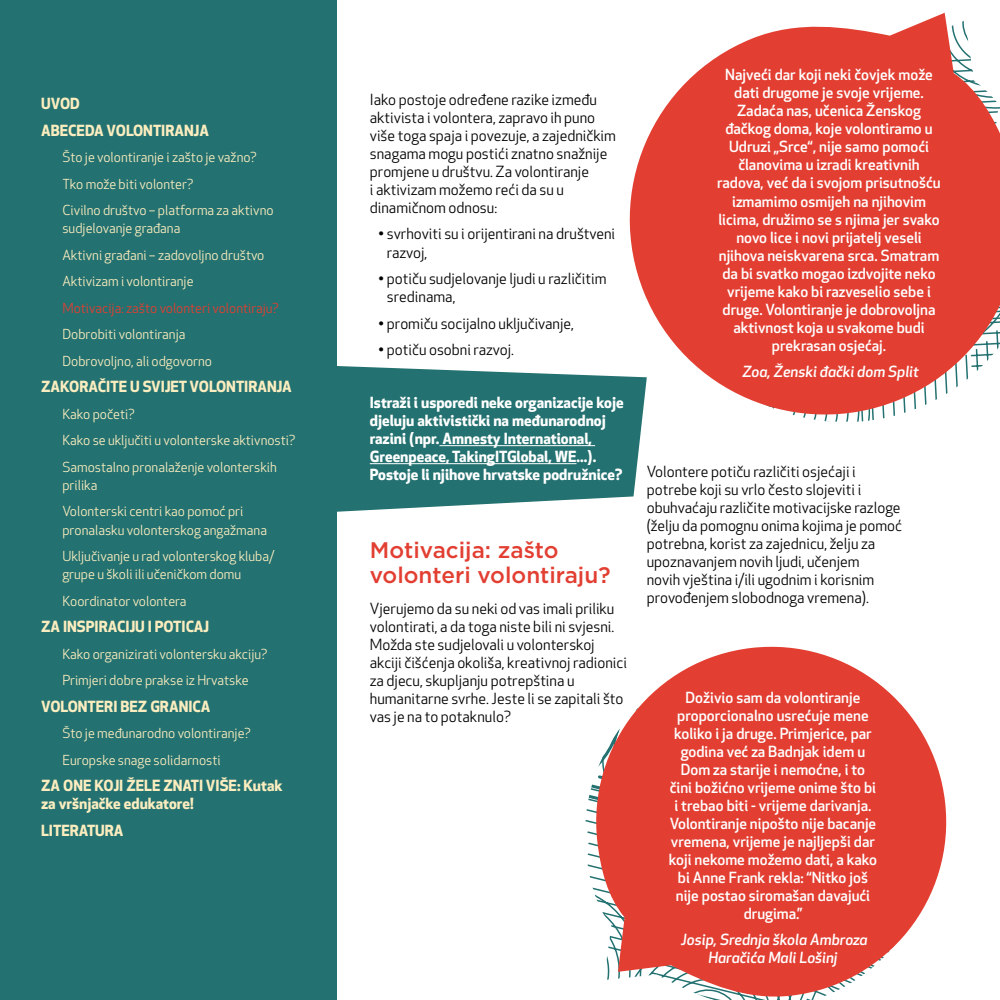
<style>
.page{position:relative;width:1000px;height:1000px;background:#fff}
.page>*{position:absolute;margin:0;border:0;box-sizing:border-box;transform-origin:0 0}
.t1{font:500 22.5px/24.8px "Gotham";color:#e23f32}
.t2{font:15px/18px "Apex New";color:#000}
.t3{font:500 15px/18px "Apex New";color:#fff;text-align:center}
.t4{font:700 15px/18px "Apex New";color:#fff}
.t5{font:700 15px/26.5px "Apex New";color:#fbedbf}
.t6{font:italic 500 15px/18px "Apex New";color:#fff;text-align:center}
.t7{font:13.5px/26.5px "Apex New";color:#fbedbf}
.t8{font:13.5px "Apex New";color:#e23f32}
</style>
<div class="page">
<svg style="left:586px;top:646px;width:361px;height:353px;fill:#e23f32"></svg>
<div style="left:0;top:0;width:337px;height:999px;background:#237170"></div>
<svg style="left:337px;top:366px;width:303px;height:146px;background:#387e7d"></svg>
<hr style="left:439px;top:445px;width:156px;height:1px;background:#fff">
<hr style="left:370px;top:463px;width:206px;height:1px;background:#fff">
<svg style="left:603px;top:13px;width:396px;height:427px;fill:#e23f32"></svg>
<p class="t5" style="left:41px;top:90px;width:169px">UVOD<br>ABECEDA VOLONTIRANJA</p>
<p class="t7" style="left:62px;top:144px;width:213px">Što je volontiranje i zašto je važno?<br>Tko može biti volonter?<br>Civilno društvo – platforma za aktivno</p>
<p class="t7" style="left:62px;top:215px;width:203px">sudjelovanje građana<br>Aktivni građani – zadovoljno društvo<br>Aktivizam i volontiranje</p>
<p class="t8" style="left:62px;top:299px;width:218px">Motivacija: zašto volonteri volontiraju?</p>
<p class="t7" style="left:62px;top:321px;width:151px">Dobrobiti volontiranja<br>Dobrovoljno, ali odgovorno</p>
<p class="t5" style="left:41px;top:373px;width:252px">ZAKORAČITE U SVIJET VOLONTIRANJA</p>
<p class="t7" style="left:62px;top:400px;width:234px">Kako početi?<br>Kako se uključiti u volonterske aktivnosti?<br>Samostalno pronalaženje volonterskih</p>
<p class="t7" style="left:62px;top:471px;width:182px">prilika<br>Volonterski centri kao pomoć pri</p>
<p class="t7" style="left:62px;top:516px;width:213px">pronalasku volonterskog angažmana<br>Uključivanje u rad volonterskog kluba/</p>
<p class="t7" style="left:62px;top:560px;width:180px">grupe u školi ili učeničkom domu<br>Koordinator volontera</p>
<p class="t5" style="left:41px;top:612px;width:169px">ZA INSPIRACIJU I POTICAJ</p>
<p class="t7" style="left:62px;top:640px;width:206px">Kako organizirati volontersku akciju?<br>Primjeri dobre prakse iz Hrvatske</p>
<p class="t5" style="left:41px;top:692px;width:171px">VOLONTERI BEZ GRANICA</p>
<p class="t7" style="left:62px;top:719px;width:190px">Što je međunarodno volontiranje?<br>Europske snage solidarnosti</p>
<p class="t5" style="left:41px;top:775px;width:243px;line-height:18px">ZA ONE KOJI ŽELE ZNATI VIŠE: Kutak za vršnjačke edukatore!</p>
<p class="t5" style="left:41px;top:816px;width:84px">LITERATURA</p>
<p class="t2" style="left:370px;top:90px;width:247px">Iako postoje određene razike između aktivista i volontera, zapravo ih puno više toga spaja i povezuje, a zajedničkim snagama mogu postići znatno snažnije promjene u društvu. Za volontiranje<br>i aktivizam možemo reći da su u dinamičnom odnosu:</p>
<p class="t2" style="left:387px;top:225px;width:230px;text-indent:-9px">• svrhoviti su i orijentirani na društveni razvoj,</p>
<p class="t2" style="left:387px;top:269px;width:221px;text-indent:-9px">• potiču sudjelovanje ljudi u različitim sredinama,</p>
<p class="t2" style="left:378px;top:314px;width:197px">• promiču socijalno uključivanje,</p>
<p class="t2" style="left:378px;top:340px;width:137px">• potiču osobni razvoj.</p>
<p class="t4" style="left:370px;top:393px;width:255px">Istraži i usporedi neke organizacije koje djeluju aktivistički na međunarodnoj razini (npr. Amnesty International, Greenpeace, TakingITGlobal, WE...).<br>Postoje li njihove hrvatske podružnice?</p>
<h1 class="t1" style="left:370px;top:537px;width:242px">Motivacija: zašto volonteri volontiraju?</h1>
<p class="t2" style="left:370px;top:599px;width:258px">Vjerujemo da su neki od vas imali priliku volontirati, a da toga niste bili ni svjesni.<br>Možda ste sudjelovali u volonterskoj akciji čišćenja okoliša, kreativnoj radionici za djecu, skupljanju potrepština u humanitarne svrhe. Jeste li se zapitali što vas je na to potaknulo?</p>
<p class="t3" style="left:717px;top:66px;width:225px">Najveći dar koji neki čovjek može dati drugome je svoje vrijeme.<br>Zadaća nas, učenica Ženskog đačkog doma, koje volontiramo u<br>Udruzi „Srce“, nije samo pomoći članovima u izradi kreativnih radova, već da i svojom prisutnošću izmamimo osmijeh na njihovim licima, družimo se s njima jer svako novo lice i novi prijatelj veseli njihova neiskvarena srca. Smatram da bi svatko mogao izdvojite neko vrijeme kako bi razveselio sebe i druge. Volontiranje je dobrovoljna aktivnost koja u svakome budi prekrasan osjećaj.</p>
<p class="t6" style="left:742px;top:362px;width:178px">Zoa, Ženski đački dom Split</p>
<p class="t2" style="left:646px;top:462px;width:257px">Volontere potiču različiti osjećaji i potrebe koji su vrlo često slojeviti i obuhvaćaju različite motivacijske razloge (želju da pomognu onima kojima je pomoć potrebna, korist za zajednicu, želju za upoznavanjem novih ljudi, učenjem<br>novih vještina i/ili ugodnim i korisnim provođenjem slobodnoga vremena).</p>
<p class="t3" style="left:668px;top:687px;width:210px">Doživio sam da volontiranje proporcionalno usrećuje mene koliko i ja druge. Primjerice, par godina već za Badnjak idem u<br>Dom za starije i nemoćne, i to čini božićno vrijeme onime što bi i trebao biti - vrijeme darivanja.<br>Volontiranje nipošto nije bacanje vremena, vrijeme je najljepši dar koji nekome možemo dati, a kako bi Anne Frank rekla: “Nitko još nije postao siromašan davajući drugima.”</p>
<p class="t6" style="left:681px;top:930px;width:188px">Josip, Srednja škola Ambroza<br>Haračića Mali Lošinj</p>
</div>
